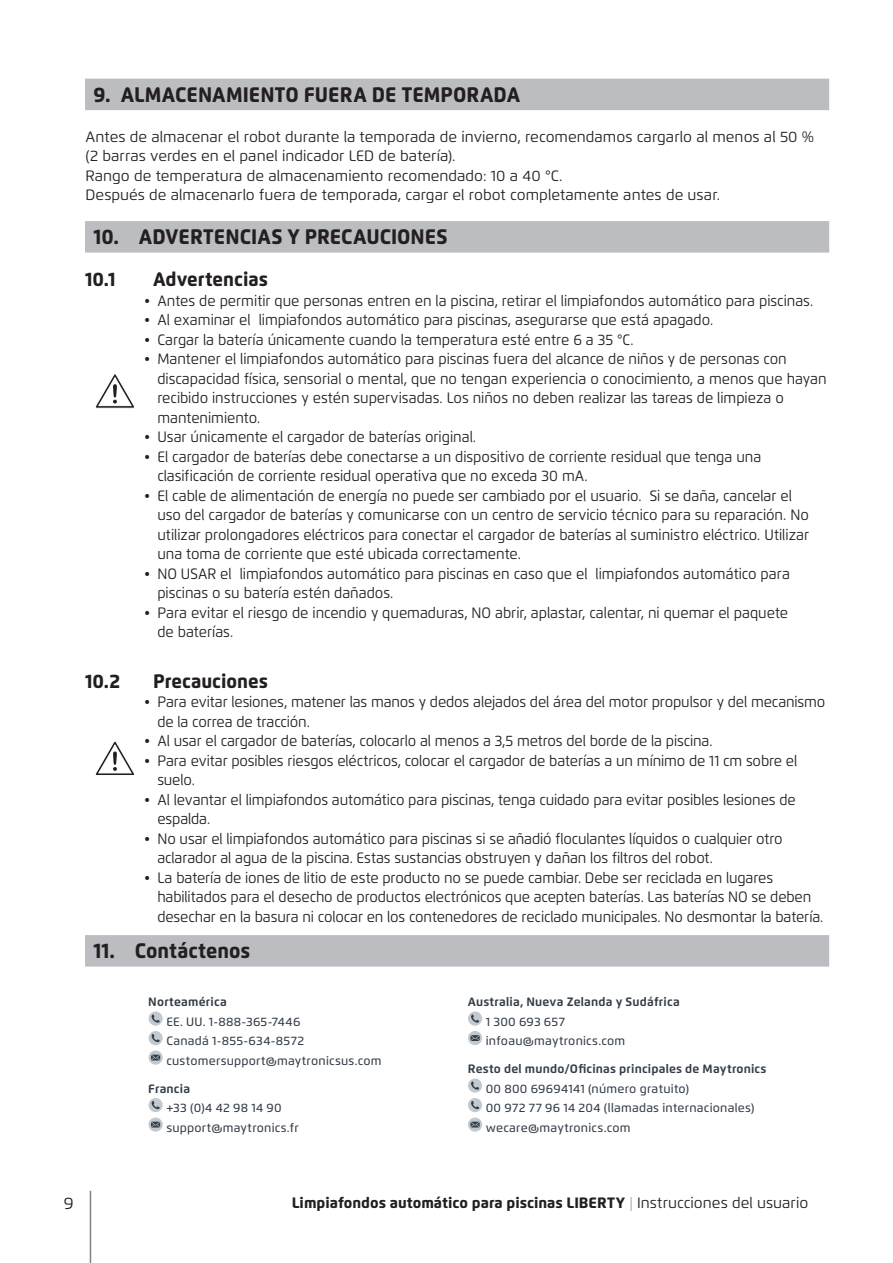
<style>
.page{position:relative;width:893px;height:1263px;background:#fff}
.page>*{position:absolute;margin:0;border:0;box-sizing:border-box;transform-origin:0 0}
.t1{font:800 21px "Flexo";color:#231f20;scale:.95 1}
.t2{font:800 19.5px "Flexo";color:#231f20;scale:.96 1}
.t3{font:16.5px "Flexo";color:#231f20}
.t4{font:15px/19.5px "Flexo";letter-spacing:-.005em;color:#231f20;scale:.95 1}
.t5{font:15px/19.5px "Flexo";letter-spacing:-.005em;color:#231f20}
.t6{font:800 15px "Flexo";color:#231f20}
.t7{font:500 12.15px/19.5px "Flexo";letter-spacing:.02em;color:#343d47}
.t8{font:700 12.15px "Flexo";letter-spacing:.015em;color:#343d47}
.s1{font-weight:400;color:#a8a9ad}
.s2{font-weight:400}
</style>
<div class="page">
<hr style="left:90px;top:1191px;width:1px;height:72px;background:#808285">
<div style="left:85px;top:79px;width:744px;height:31px;background:#bcbdc0"></div>
<div style="left:85px;top:221px;width:744px;height:32px;background:#bcbdc0"></div>
<div style="left:85px;top:935px;width:744px;height:31px;background:#bcbdc0"></div>
<svg style="left:96px;top:374px;width:38px;height:34px"></svg>
<svg style="left:95px;top:741px;width:39px;height:34px"></svg>
<div style="left:468px;top:1011px;width:14px;height:15px;background:#c2c9cf;border-radius:50%"></div>
<svg style="left:468px;top:1014px;width:11px;height:11px"></svg>
<div style="left:468px;top:1031px;width:14px;height:14px;background:#c2c9cf;border-radius:50%"></div>
<svg style="left:470px;top:1035px;width:10px;height:6px"></svg>
<div style="left:468px;top:1078px;width:14px;height:15px;background:#c2c9cf;border-radius:50%"></div>
<svg style="left:468px;top:1081px;width:11px;height:11px"></svg>
<div style="left:468px;top:1098px;width:14px;height:14px;background:#c2c9cf;border-radius:50%"></div>
<svg style="left:468px;top:1101px;width:11px;height:10px"></svg>
<svg style="left:468px;top:1117px;width:14px;height:15px"></svg>
<svg style="left:470px;top:1122px;width:10px;height:5px"></svg>
<svg style="left:149px;top:1011px;width:14px;height:15px"></svg>
<svg style="left:149px;top:1014px;width:11px;height:11px"></svg>
<div style="left:149px;top:1031px;width:14px;height:14px;background:#c2c9cf;border-radius:50%"></div>
<svg style="left:149px;top:1034px;width:11px;height:10px"></svg>
<svg style="left:149px;top:1050px;width:14px;height:15px"></svg>
<svg style="left:151px;top:1055px;width:9px;height:5px"></svg>
<div style="left:149px;top:1098px;width:14px;height:14px;background:#c2c9cf;border-radius:50%"></div>
<svg style="left:149px;top:1101px;width:11px;height:10px"></svg>
<svg style="left:149px;top:1117px;width:14px;height:15px"></svg>
<svg style="left:151px;top:1122px;width:9px;height:5px"></svg>
<h1 class="t1" style="left:94px;top:81px;width:451px">9. ALMACENAMIENTO FUERA DE TEMPORADA</h1>
<p class="t5" style="left:85px;top:127px;width:730px">Antes de almacenar el robot durante la temporada de invierno, recomendamos cargarlo al menos al 50 % (2 barras verdes en el panel indicador LED de batería).<br>Rango de temperatura de almacenamiento recomendado: 10 a 40 °C.<br>Después de almacenarlo fuera de temporada, cargar el robot completamente antes de usar.</p>
<h1 class="t1" style="left:94px;top:224px;width:374px">10. ADVERTENCIAS Y PRECAUCIONES</h1>
<h2 class="t2" style="left:85px;top:267px;width:33px">10.1</h2>
<h2 class="t2" style="left:153px;top:267px;width:121px">Advertencias</h2>
<p class="t4" style="left:145px;top:291px;width:705px">• Antes de permitir que personas entren en la piscina, retirar el limpiafondos automático para piscinas.</p>
<p class="t4" style="left:145px;top:310px;width:600px">• Al examinar el limpiafondos automático para piscinas, asegurarse que está apagado.</p>
<p class="t4" style="left:145px;top:330px;width:516px">• Cargar la batería únicamente cuando la temperatura esté entre 6 a 35 °C.</p>
<p class="t4" style="left:157px;top:349px;width:706px;text-indent:-13px">• Mantener el limpiafondos automático para piscinas fuera del alcance de niños y de personas con discapacidad física, sensorial o mental, que no tengan experiencia o conocimiento, a menos que hayan recibido instrucciones y estén supervisadas. Los niños no deben realizar las tareas de limpieza o mantenimiento.</p>
<p class="t4" style="left:145px;top:427px;width:350px">• Usar únicamente el cargador de baterías original.</p>
<p class="t4" style="left:157px;top:447px;width:637px;text-indent:-13px">• El cargador de baterías debe conectarse a un dispositivo de corriente residual que tenga una clasificación de corriente residual operativa que no exceda 30 mA.</p>
<p class="t4" style="left:157px;top:486px;width:687px;text-indent:-13px">• El cable de alimentación de energía no puede ser cambiado por el usuario. Si se daña, cancelar el uso del cargador de baterías y comunicarse con un centro de servicio técnico para su reparación. No utilizar prolongadores eléctricos para conectar el cargador de baterías al suministro eléctrico. Utilizar una toma de corriente que esté ubicada correctamente.</p>
<p class="t4" style="left:157px;top:564px;width:667px;text-indent:-13px">• NO USAR el limpiafondos automático para piscinas en caso que el limpiafondos automático para piscinas o su batería estén dañados.</p>
<p class="t4" style="left:157px;top:603px;width:665px;text-indent:-13px">• Para evitar el riesgo de incendio y quemaduras, NO abrir, aplastar, calentar, ni quemar el paquete de baterías.</p>
<h2 class="t2" style="left:85px;top:669px;width:38px">10.2</h2>
<h2 class="t2" style="left:153px;top:669px;width:121px">Precauciones</h2>
<p class="t4" style="left:157px;top:692px;width:705px;text-indent:-13px">• Para evitar lesiones, matener las manos y dedos alejados del área del motor propulsor y del mecanismo de la correa de tracción.</p>
<p class="t4" style="left:145px;top:731px;width:599px">• Al usar el cargador de baterías, colocarlo al menos a 3,5 metros del borde de la piscina.</p>
<p class="t4" style="left:157px;top:751px;width:675px;text-indent:-13px">• Para evitar posibles riesgos eléctricos, colocar el cargador de baterías a un mínimo de 11 cm sobre el suelo.</p>
<p class="t4" style="left:157px;top:790px;width:673px;text-indent:-13px">• Al levantar el limpiafondos automático para piscinas, tenga cuidado para evitar posibles lesiones de espalda.</p>
<p class="t4" style="left:157px;top:829px;width:660px;text-indent:-13px">• No usar el limpiafondos automático para piscinas si se añadió floculantes líquidos o cualquier otro aclarador al agua de la piscina. Estas sustancias obstruyen y dañan los filtros del robot.</p>
<p class="t4" style="left:157px;top:868px;width:703px;text-indent:-13px">• La batería de iones de litio de este producto no se puede cambiar. Debe ser reciclada en lugares habilitados para el desecho de productos electrónicos que acepten baterías. Las baterías NO se deben desechar en la basura ni colocar en los contenedores de reciclado municipales. No desmontar la batería.</p>
<h1 class="t1" style="left:94px;top:938px;width:166px">11. Contáctenos</h1>
<p class="t8" style="left:148px;top:995px;width:80px">Norteamérica</p>
<p class="t7" style="left:166px;top:1012px;width:217px">EE. UU. 1-888-365-7446<br>Canadá 1-855-634-8572 customersupport@maytronicsus.com</p>
<p class="t8" style="left:148px;top:1081px;width:43px">Francia</p>
<p class="t7" style="left:166px;top:1098px;width:134px">+33 (0)4 42 98 14 90 support@maytronics.fr</p>
<p class="t8" style="left:468px;top:995px;width:213px">Australia, Nueva Zelanda y Sudáfrica</p>
<p class="t7" style="left:486px;top:1012px;width:141px">1 300 693 657 infoau@maytronics.com</p>
<p class="t8" style="left:468px;top:1062px;width:300px">Resto del mundo/Oficinas principales de Maytronics</p>
<p class="t7" style="left:486px;top:1079px;width:270px">00 800 69694141 (número gratuito)<br>00 972 77 96 14 204 (llamadas internacionales) wecare@maytronics.com</p>
<p class="t3" style="left:64px;top:1193px;width:11px">9</p>
<p class="t6" style="left:292px;top:1193px;width:518px">Limpiafondos automático para piscinas LIBERTY <span class="s1">|</span> <span class="s2">Instrucciones del usuario</span></p>
</div>
